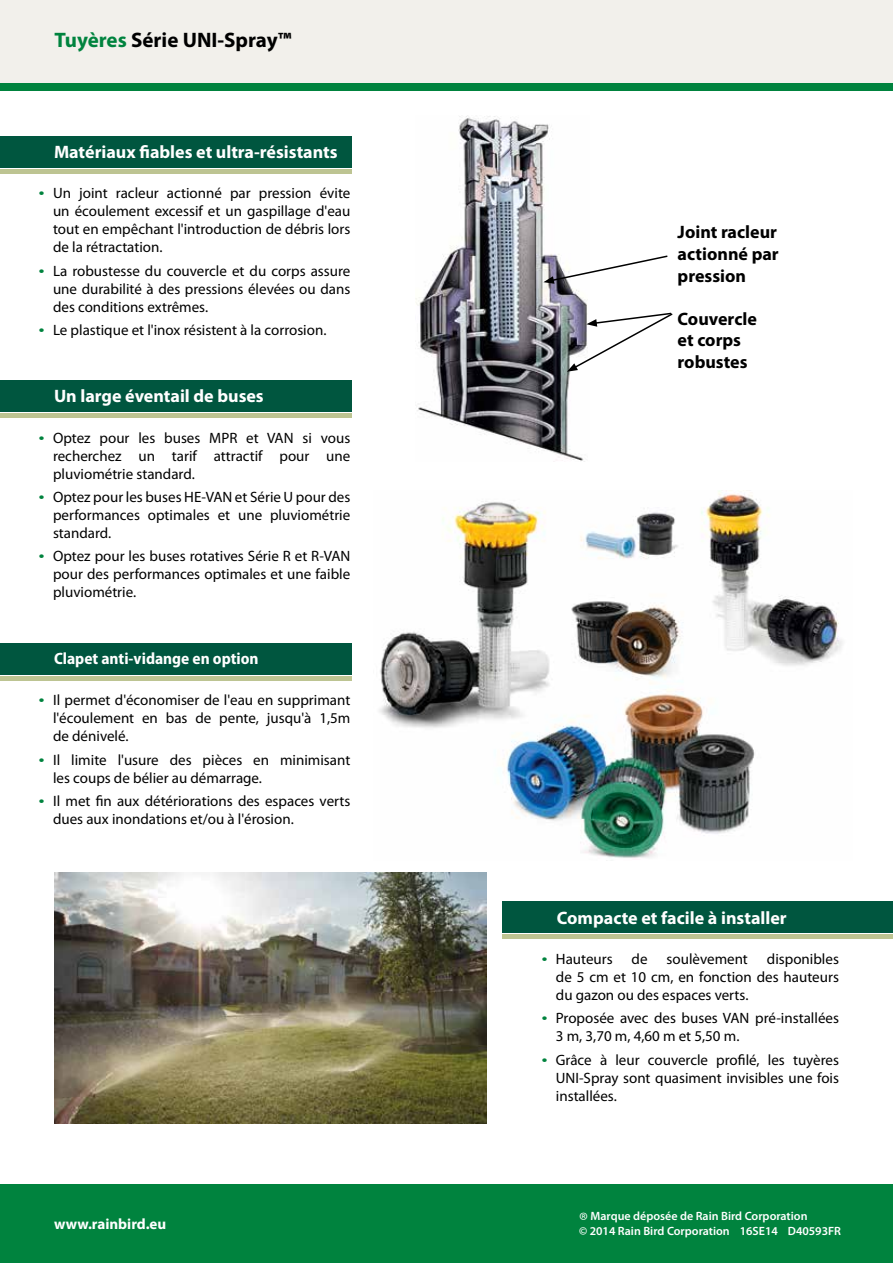
<style>
.page{position:relative;width:893px;height:1263px;background:#fff}
.page>*{position:absolute;margin:0;border:0;box-sizing:border-box;transform-origin:0 0}
.t1{font:700 21px "Myriad Pro";color:#000}
.t2{font:700 18px "Myriad Pro";color:#fff}
.t3{font:700 18px/21.6px "Myriad Pro";color:#000;text-align:justify}
.t4{font:700 semi-condensed 16.5px "Myriad Pro";color:#fff}
.t5{font:15px/18px "Myriad Pro";color:#000;text-align:justify}
.t6{font:700 15px "Myriad Pro";color:#fff}
.t7{font:600 12px/14.4px "Myriad Pro";color:#fff}
.s1{color:#00833e}
.s2{font-weight:300;font-size:22.5px}
</style>
<div class="page">
<img style="left:379px;top:491px;width:464px;height:368px">
<img style="left:415px;top:116px;width:173px;height:345px">
<svg style="left:543px;top:254px;width:125px;height:30px"></svg>
<svg style="left:567px;top:312px;width:106px;height:60px"></svg>
<img style="left:54px;top:872px;width:432px;height:251px">
<div style="left:0;top:0;width:893px;height:83px;background:#f2f0eb"></div>
<div style="left:0;top:1184px;width:893px;height:79px;background:#00833e"></div>
<div style="left:0;top:136px;width:351px;height:32px;background:#00563f"></div>
<div style="left:0;top:380px;width:351px;height:32px;background:#00563f"></div>
<div style="left:0;top:643px;width:351px;height:31px;background:#00563f"></div>
<div style="left:0;top:83px;width:893px;height:7px;background:#00833e"></div>
<div style="left:0;top:169px;width:351px;height:5px;background:#bdc492"></div>
<div style="left:0;top:413px;width:351px;height:5px;background:#bdc492"></div>
<hr style="left:0;top:676px;width:351px;height:4px;background:#bdc492">
<div style="left:503px;top:934px;width:390px;height:5px;background:#bdc492"></div>
<div style="left:503px;top:901px;width:390px;height:32px;background:#00563f"></div>
<h1 class="t1" style="left:54px;top:27px;width:238px"><span class="s1">Tuyères</span> Série UNI-Spray™</h1>
<p class="t2" style="left:54px;top:140px;width:285px">Matériaux fiables et ultra-résistants</p>
<p class="t5" style="left:53px;top:184px;width:299px;text-indent:-14px"><sup>●</sup> Un joint racleur actionné par pression évite un écoulement excessif et un gaspillage d'eau tout en empêchant l'introduction de débris lors de la rétractation.</p>
<p class="t5" style="left:53px;top:262px;width:299px;text-indent:-14px"><sup>●</sup> La robustesse du couvercle et du corps assure une durabilité à des pressions élevées ou dans des conditions extrêmes.</p>
<p class="t5" style="left:40px;top:321px;width:288px"><sup>●</sup> Le plastique et l'inox résistent à la corrosion.</p>
<p class="t2" style="left:54px;top:385px;width:211px">Un large éventail de buses</p>
<p class="t5" style="left:53px;top:428px;width:299px;text-indent:-14px"><sup>●</sup> Optez pour les buses MPR et VAN si vous recherchez un tarif attractif pour une pluviométrie standard.</p>
<p class="t5" style="left:53px;top:488px;width:299px;text-indent:-14px"><sup>●</sup> Optez pour les buses HE-VAN et Série U pour des performances optimales et une pluviométrie standard.</p>
<p class="t5" style="left:53px;top:547px;width:299px;text-indent:-14px"><sup>●</sup> Optez pour les buses rotatives Série R et R-VAN pour des performances optimales et une faible pluviométrie.</p>
<p class="t4" style="left:54px;top:649px;width:206px">Clapet anti-vidange en option</p>
<p class="t5" style="left:53px;top:691px;width:299px;text-indent:-14px"><sup>●</sup> Il permet d'économiser de l'eau en supprimant l'écoulement en bas de pente, jusqu'à 1,5m de dénivelé.</p>
<p class="t5" style="left:53px;top:750px;width:299px;text-indent:-14px"><sup>●</sup> Il limite l'usure des pièces en minimisant les coups de bélier au démarrage.</p>
<p class="t5" style="left:53px;top:792px;width:299px;text-indent:-14px"><sup>●</sup> Il met fin aux détériorations des espaces verts dues aux inondations et/ou à l'érosion.</p>
<p class="t3" style="left:678px;top:221px;width:103px">Joint racleur actionné par pression</p>
<p class="t3" style="left:678px;top:307px;width:81px;text-align:left">Couvercle et corps robustes</p>
<p class="t2" style="left:557px;top:906px;width:231px">Compacte et facile à installer</p>
<p class="t5" style="left:542px;top:949px;width:72px"><sup>●</sup> Hauteurs</p>
<p class="t5" style="left:632px;top:949px;width:17px">de</p>
<p class="t5" style="left:667px;top:949px;width:83px">soulèvement</p>
<p class="t5" style="left:556px;top:949px;width:285px;text-indent:211px">disponibles de 5 cm et 10 cm, en fonction des hauteurs du gazon ou des espaces verts.</p>
<p class="t5" style="left:556px;top:1009px;width:285px;text-indent:-14px"><sup>●</sup> Proposée avec des buses VAN pré-installées<br>3 m, 3,70 m, 4,60 m et 5,50 m.</p>
<p class="t5" style="left:556px;top:1050px;width:285px;text-indent:-14px"><sup>●</sup> Grâce à leur couvercle profilé, les tuyères UNI-Spray sont quasiment invisibles une fois installées.</p>
<p class="t6" style="left:54px;top:1214px;width:114px">www.rainbird.eu</p>
<p class="t7" style="left:579px;top:1208px;width:263px"><span class="s2">®</span> Marque déposée de Rain Bird Corporation<br>© 2014 Rain Bird Corporation 16SE14 D40593FR</p>
</div>
